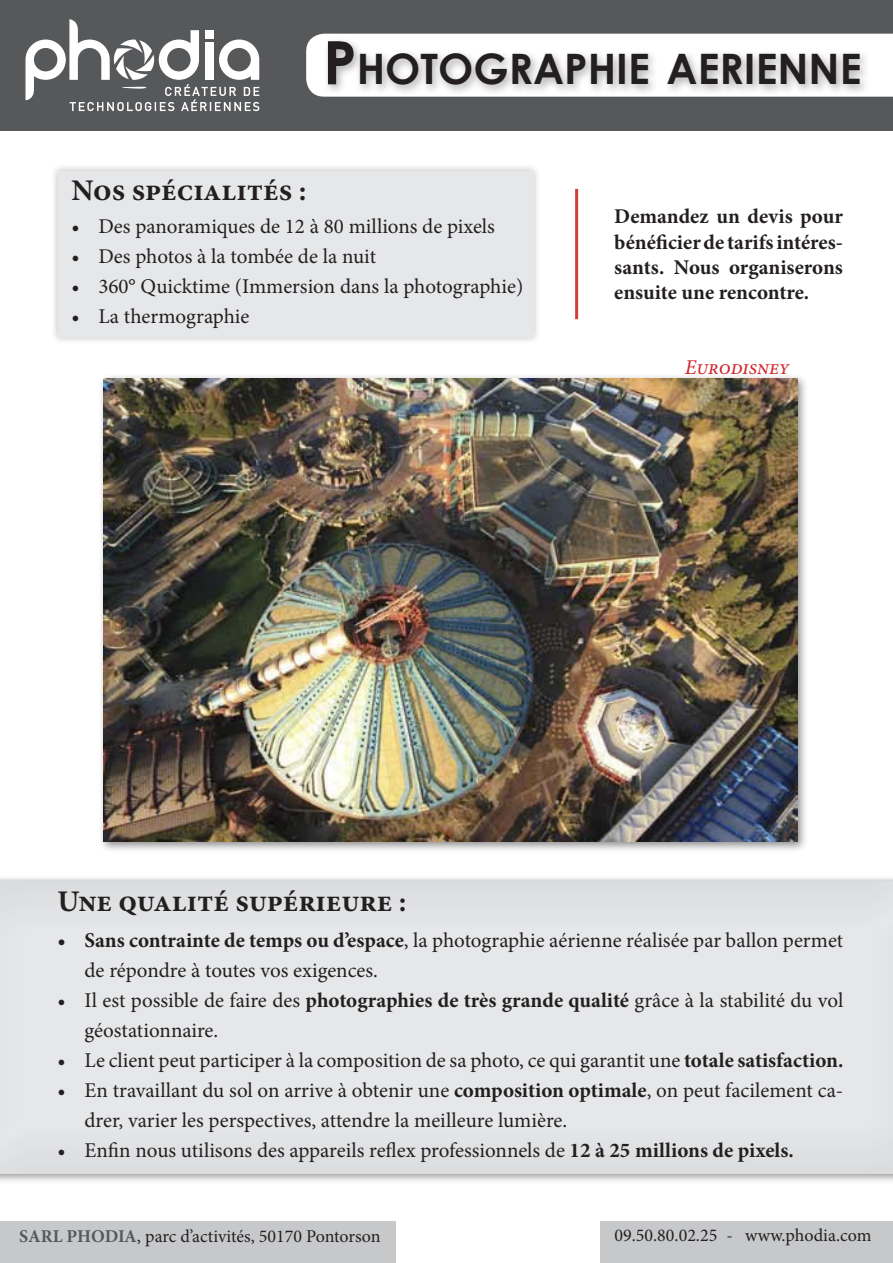
<style>
.page{position:relative;width:893px;height:1263px;background:#fff}
.page>*{position:absolute;margin:0;border:0;box-sizing:border-box;transform-origin:0 0}
.t1{font:700 42px "Century Gothic";color:#231f20}
.t2{font:700 30px "Minion Pro";color:#231f20}
.t3{font:21px/30px "Minion Pro";color:#231f20}
.t4{font:700 21px/25.2px "Minion Pro";letter-spacing:.005em;color:#231f20;text-align:justify}
.t5{font:italic 21px "Minion Pro";letter-spacing:-.005em;color:#d1232a}
.t6{font:18px "Minion Pro";color:#231f20}
.s1{font-size:60px}
.s2{font-weight:700}
.s3{font-weight:700;color:#57585a}
</style>
<div class="page">
<div style="left:0;top:874px;width:893px;height:307px;background:#231f20;opacity:.3"></div>
<div style="left:0;top:881px;width:893px;height:293px;background:#e6e7e9"></div>
<div style="left:50px;top:163px;width:491px;height:182px;background:#231f20;opacity:.3"></div>
<div style="left:58px;top:171px;width:476px;height:166px;background:#e6e7e9"></div>
<div style="left:1px;top:0;width:892px;height:130px;background:#57585a"></div>
<svg style="left:306px;top:34px;width:587px;height:63px;background:#f1f1f1"></svg>
<div style="left:323px;top:36px;width:548px;height:60px;background:#231f20;opacity:.36"></div>
<svg style="left:26px;top:19px;width:233px;height:92px"></svg>
<div style="left:601px;top:1221px;width:292px;height:42px;background:#c7c8ca"></div>
<div style="left:0;top:1221px;width:395px;height:42px;background:#c7c8ca"></div>
<div style="left:98px;top:373px;width:710px;height:480px;background:#231f20;opacity:.5"></div>
<img style="left:103px;top:378px;width:694px;height:464px">
<hr style="left:575px;top:189px;width:3px;height:130px;background:#d53f33">
<p class="t1" style="left:323px;top:37px;width:540px"><span class="s1">P</span>HOTOGRAPHIE AERIENNE</p>
<p class="t2" style="left:71px;top:170px;width:236px">Nos spécialités :</p>
<p class="t3" style="left:71px;top:211px;width:425px">• Des panoramiques de 12 à 80 millions de pixels</p>
<p class="t3" style="left:71px;top:241px;width:306px">• Des photos à la tombée de la nuit</p>
<p class="t3" style="left:71px;top:271px;width:453px">• 360° Quicktime (Immersion dans la photographie)</p>
<p class="t3" style="left:71px;top:301px;width:180px">• La thermographie</p>
<p class="t4" style="left:614px;top:204px;width:230px">Demandez un devis pour bénéficier de tarifs intéres&shy;sants. Nous organiserons ensuite une rencontre.</p>
<p class="t5" style="left:685px;top:353px;width:106px">Eurodisney</p>
<p class="t2" style="left:58px;top:880px;width:350px">Une qualité supérieure :</p>
<p class="t3" style="left:85px;top:925px;width:760px;text-indent:-27px"><span class="s2">• Sans contrainte de temps ou d’espace</span>, la photographie aérienne réalisée par ballon permet de répondre à toutes vos exigences.</p>
<p class="t3" style="left:85px;top:985px;width:760px;text-indent:-27px">• Il est possible de faire des <span class="s2">photographies de très grande qualité</span> grâce à la stabilité du vol géostationnaire.</p>
<p class="t3" style="left:58px;top:1045px;width:787px">• Le client peut participer à la composition de sa photo, ce qui garantit une <span class="s2">totale satisfaction.</span></p>
<p class="t3" style="left:85px;top:1075px;width:760px;text-indent:-27px">• En travaillant du sol on arrive à obtenir une <span class="s2">composition optimale</span>, on peut facilement ca&shy;drer, varier les perspectives, attendre la meilleure lumière.</p>
<p class="t3" style="left:58px;top:1135px;width:738px">• Enfin nous utilisons des appareils reflex professionnels de <span class="s2">12 à 25 millions de pixels.</span></p>
<p class="t6" style="left:19px;top:1224px;width:363px"><span class="s3">SARL PHODIA</span>, parc d’activités, 50170 Pontorson</p>
<p class="t6" style="left:614px;top:1223px;width:258px">09.50.80.02.25 - www.phodia.com</p>
</div>
